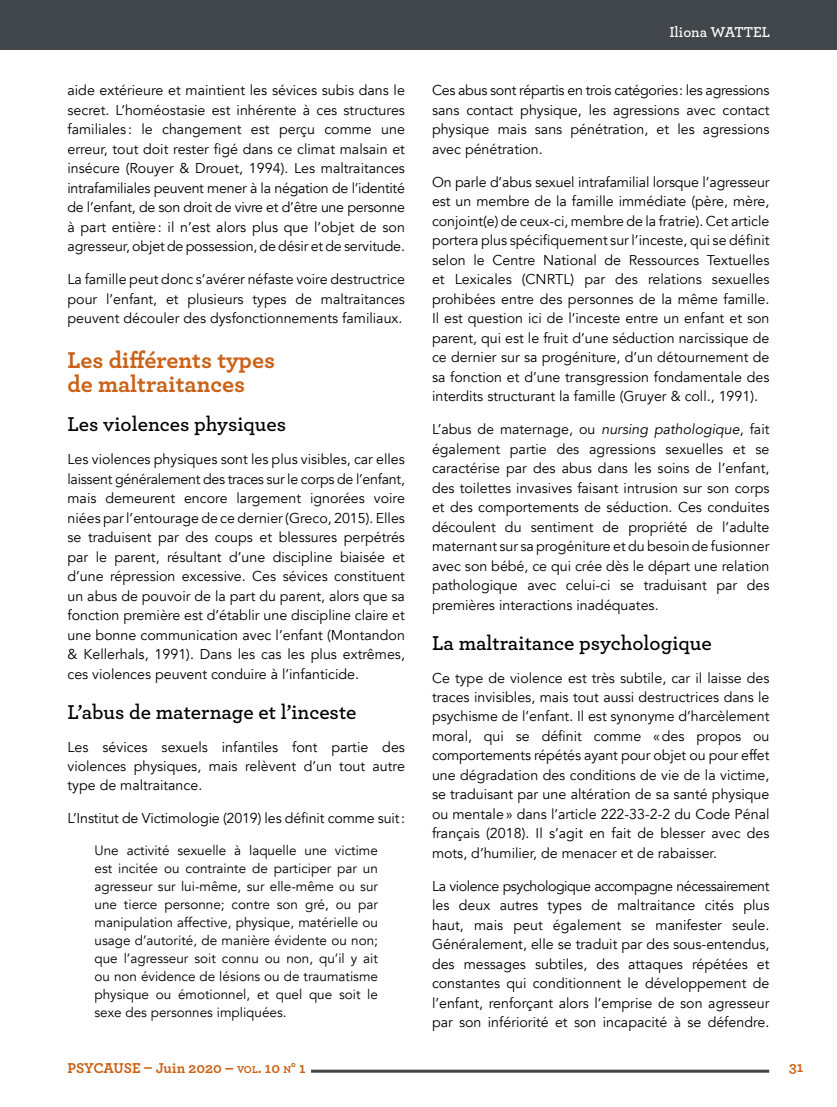
<style>
.page{position:relative;width:837px;height:1107px;background:#fff}
.page>*{position:absolute;margin:0;border:0;box-sizing:border-box;transform-origin:0 0}
.t1{font:700 24px/24px "Archer";color:#ca6116}
.t2{font:600 21px "Archer";color:#000}
.t3{font:700 15px "Archer";letter-spacing:-.015em;color:#ca6116}
.t4{font:600 15px "Archer";color:#fff}
.t5{font:14.25px/19.5px "Avenir";color:#000;text-align:justify}
.t6{font:13.5px/18px "Avenir";color:#000;text-align:justify}
.s1{font-style:italic}
.s2{font-size:10.5px}
.s3{font-style:inherit}
</style>
<div class="page">
<hr style="left:311px;top:1070px;width:458px;height:3px;background:#404649">
<div style="left:0;top:0;width:837px;height:50px;background:#404649"></div>
<p class="t5" style="left:68px;top:81px;width:339px">aide extérieure et maintient les sévices subis dans le secret. L’homéostasie est inhérente à ces structures familiales : le changement est perçu comme une erreur, tout doit rester figé dans ce climat malsain et insécure (Rouyer &amp; Drouet, 1994). Les maltraitances intrafamiliales peuvent mener à la négation de l’identité de l’enfant, de son droit de vivre et d’être une personne à part entière: il n’est alors plus que l’objet de son agresseur, objet de possession, de désir et de servitude.</p>
<p class="t5" style="left:68px;top:270px;width:339px">La famille peut donc s’avérer néfaste voire destructrice pour l’enfant, et plusieurs types de maltraitances peuvent découler des dysfonctionnements familiaux.</p>
<h1 class="t1" style="left:68px;top:346px;width:209px">Les différents types de maltraitances</h1>
<h2 class="t2" style="left:68px;top:409px;width:220px">Les violences physiques</h2>
<p class="t5" style="left:68px;top:450px;width:339px">Les violences physiques sont les plus visibles, car elles laissent généralement des traces sur le corps de l’enfant, mais demeurent encore largement ignorées voire niées par l’entourage de ce dernier (Greco, 2015). Elles se traduisent par des coups et blessures perpétrés par le parent, résultant d’une discipline biaisée et d’une répression excessive. Ces sévices constituent un abus de pouvoir de la part du parent, alors que sa fonction première est d’établir une discipline claire et une bonne communication avec l’enfant (Montandon &amp; Kellerhals, 1991). Dans les cas les plus extrêmes, ces violences peuvent conduire à l’infanticide.</p>
<h2 class="t2" style="left:68px;top:696px;width:291px">L’abus de maternage et l’inceste</h2>
<p class="t5" style="left:68px;top:737px;width:339px">Les sévices sexuels infantiles font partie des violences physiques, mais relèvent d’un tout autre type de maltraitance.</p>
<p class="t5" style="left:68px;top:809px;width:339px">L’Institut de Victimologie (2019) les définit comme suit:</p>
<p class="t6" style="left:94px;top:842px;width:285px">Une activité sexuelle à laquelle une victime est incitée ou contrainte de participer par un agresseur sur lui-même, sur elle-même ou sur une tierce personne; contre son gré, ou par manipulation affective, physique, matérielle ou usage d’autorité, de manière évidente ou non; que l’agresseur soit connu ou non, qu’il y ait ou non évidence de lésions ou de traumatisme physique ou émotionnel, et quel que soit le sexe des personnes impliquées.</p>
<p class="t4" style="left:669px;top:21px;width:102px">Iliona WATTEL</p>
<p class="t5" style="left:432px;top:81px;width:339px">Ces abus sont répartis en trois catégories: les agressions sans contact physique, les agressions avec contact physique mais sans pénétration, et les agressions avec pénétration.</p>
<p class="t5" style="left:432px;top:172px;width:339px">On parle d’abus sexuel intrafamilial lorsque l’agresseur est un membre de la famille immédiate (père, mère, conjoint(e) de ceux-ci, membre de la fratrie). Cet article portera plus spécifiquement sur l’inceste, qui se définit selon le Centre National de Ressources Textuelles et Lexicales (CNRTL) par des relations sexuelles prohibées entre des personnes de la même famille.<br>Il est question ici de l’inceste entre un enfant et son parent, qui est le fruit d’une séduction narcissique de ce dernier sur sa progéniture, d’un détournement de sa fonction et d’une transgression fondamentale des interdits structurant la famille (Gruyer &amp; coll., 1991).</p>
<p class="t5" style="left:432px;top:420px;width:339px">L’abus de maternage, ou <span class="s1">nursing pathologique</span>, fait également partie des agressions sexuelles et se caractérise par des abus dans les soins de l’enfant, des toilettes invasives faisant intrusion sur son corps et des comportements de séduction. Ces conduites découlent du sentiment de propriété de l’adulte maternant sur sa progéniture et du besoin de fusionner avec son bébé, ce qui crée dès le départ une relation pathologique avec celui-ci se traduisant par des premières interactions inadéquates.</p>
<h2 class="t2" style="left:432px;top:627px;width:281px">La maltraitance psychologique</h2>
<p class="t5" style="left:432px;top:668px;width:339px">Ce type de violence est très subtile, car il laisse des traces invisibles, mais tout aussi destructrices dans le psychisme de l’enfant. Il est synonyme d’harcèlement moral, qui se définit comme «des propos ou comportements répétés ayant pour objet ou pour effet une dégradation des conditions de vie de la victime, se traduisant par une altération de sa santé physique ou mentale» dans l’article 222-33-2-2 du Code Pénal français (2018). Il s’agit en fait de blesser avec des mots, d’humilier, de menacer et de rabaisser.</p>
<p class="t5" style="left:432px;top:877px;width:339px">La violence psychologique accompagne nécessairement les deux autres types de maltraitance cités plus haut, mais peut également se manifester seule.<br>Généralement, elle se traduit par des sous-entendus, des messages subtiles, des attaques répétées et constantes qui conditionnent le développement de l’enfant, renforçant alors l’emprise de son agresseur par son infériorité et son incapacité à se défendre.</p>
<p class="t3" style="left:68px;top:1056px;width:240px">PSYCAUSE – Juin 2020 – <span class="s2">VOL</span><span class="s3">. 10</span> <span class="s2">N</span><span class="s3">° 1</span></p>
<p class="t3" style="left:789px;top:1055px;width:16px">31</p>
</div>
